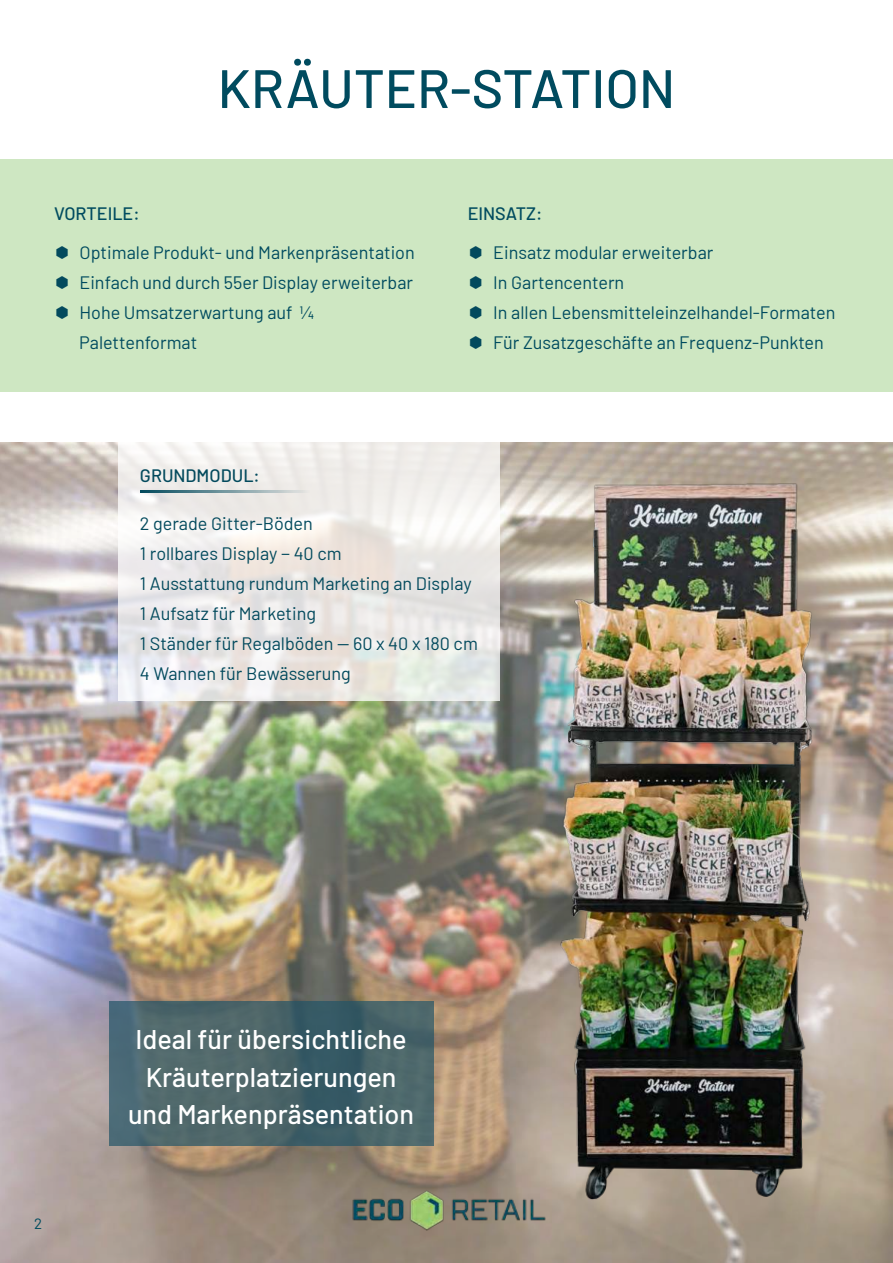
<style>
.page{position:relative;width:893px;height:1263px;background:#fff}
.page>*{position:absolute;margin:0;border:0;box-sizing:border-box;transform-origin:0 0}
.t1{font:500 54px "Barlow";color:#004b5f}
.t2{font:500 27px/37.5px "Barlow";color:#fff;text-align:center}
.t3{font:18px/30px "Barlow";color:#004b5f}
.t4{font:18px/30px "Barlow";color:#034a5d}
.t5{font:500 18px "Barlow";color:#004b5f}
.t6{font:500 18px "Barlow";color:#034a5d}
.t7{font:15px "Barlow";color:#004b5f}
</style>
<div class="page">
<img style="left:0;top:442px;width:504px;height:821px">
<img style="left:332px;top:1183px;width:172px;height:52px">
<div style="left:0;top:159px;width:893px;height:232px;background:#cee7c2"></div>
<svg style="left:119px;top:442px;width:381px;height:259px;fill:#eceae8"></svg>
<hr style="left:140px;top:490px;width:170px;height:2px;background:#034a5d">
<svg style="left:109px;top:1001px;width:324px;height:144px;background:#48646a"></svg>
<img style="left:504px;top:391px;width:389px;height:872px">
<p class="t5" style="left:54px;top:207px;width:87px">VORTEILE:</p>
<h1 class="t1" style="left:218px;top:69px;width:459px">KRÄUTER-STATION</h1>
<p class="t5" style="left:468px;top:207px;width:76px">EINSATZ:</p>
<p class="t3" style="left:79px;top:239px;width:337px">Optimale Produkt- und Markenpräsentation<br>Einfach und durch 55er Display erweiterbar<br>Hohe Umsatzerwartung auf ¼<br>Palettenformat</p>
<p class="t3" style="left:493px;top:239px;width:344px">Einsatz modular erweiterbar<br>In Gartencentern<br>In allen Lebensmitteleinzelhandel-Formaten Für Zusatzgeschäfte an Frequenz-Punkten</p>
<p class="t6" style="left:140px;top:469px;width:121px">GRUNDMODUL:</p>
<p class="t4" style="left:140px;top:510px;width:339px">2 gerade Gitter-Böden<br>1 rollbares Display − 40 cm<br>1 Ausstattung rundum Marketing an Display<br>1 Aufsatz für Marketing<br>1 Ständer für Regalböden -- 60 x 40 x 180 cm<br>4 Wannen für Bewässerung</p>
<p class="t7" style="left:34px;top:1218px;width:10px">2</p>
<h2 class="t2" style="left:128px;top:1023px;width:288px">Ideal für übersichtliche<br>Kräuterplatzierungen und Markenpräsentation</h2>
</div>
